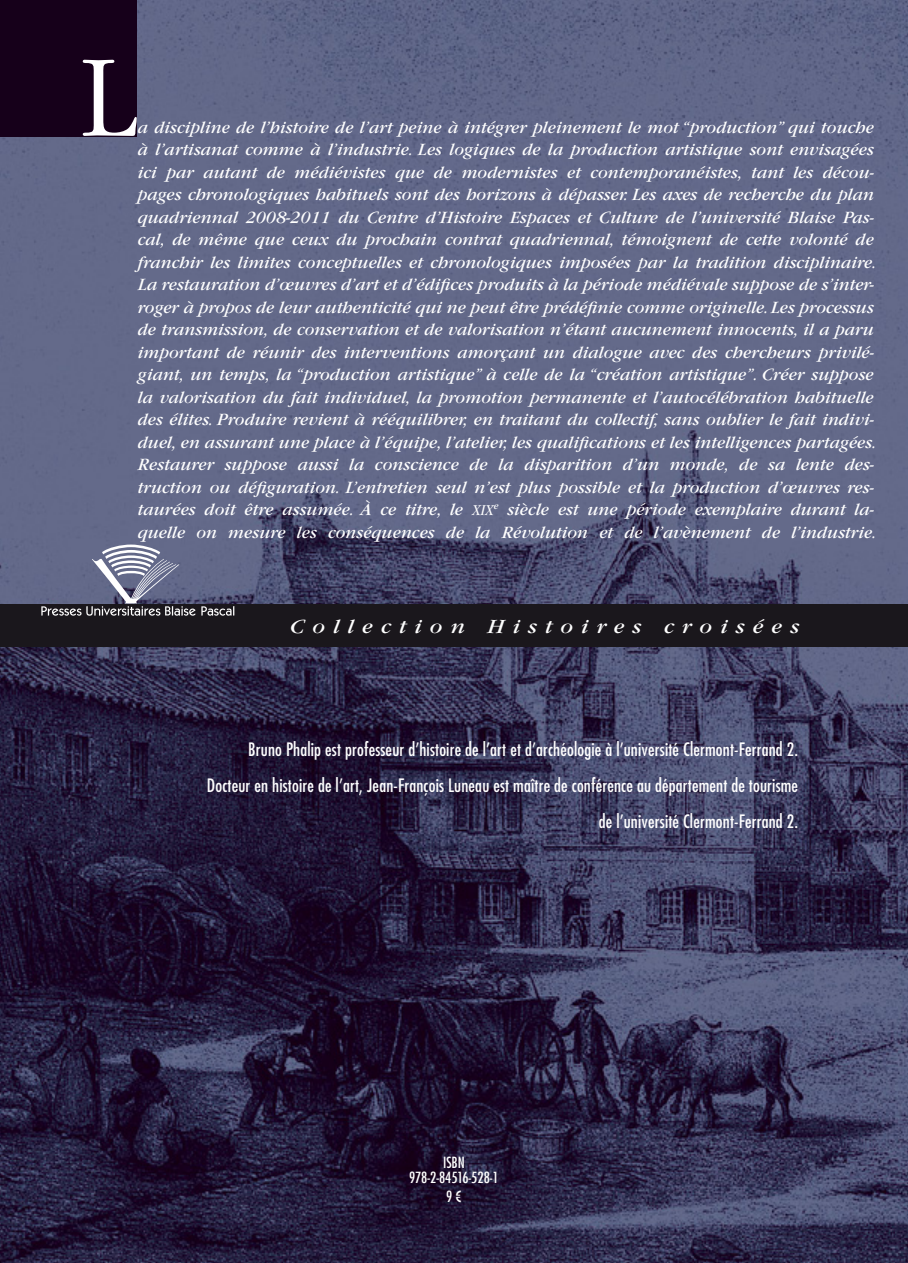
<style>
.page{position:relative;width:908px;height:1263px;background:#fff}
.page>*{position:absolute;margin:0;border:0;box-sizing:border-box;transform-origin:0 0}
.t1{font:300 121.5px "Garamond";color:#fff}
.CHEC_-_Titre_niv__2{font:italic 21px "Garamond";letter-spacing:.34em;color:#fff;scale:1.12 1}
.t2{font:italic 18px/22.5px "Garamond";color:#fff}
.t3{font:condensed 18px/36px "Futura";letter-spacing:.01em;color:#fff;text-align:right}
.CHEC-TABLE_DES_MATIE{font:500 condensed 15px/15px "Futura";color:#fff;text-align:center}
.s1{font-size:15.75px}
.s2{font-weight:400}
</style>
<div class="page">
<img style="left:0;top:0;width:908px;height:1263px">
<div style="left:0;top:604px;width:908px;height:42px;background:#1a171c"></div>
<div style="left:0;top:0;width:136px;height:136px;background:#16001a"></div>
<svg style="left:41px;top:544px;width:193px;height:72px;background:#6d7189"></svg>
<p class="t1" style="left:80px;top:33px;width:60px">L</p>
<p class="t2" style="left:138px;top:116px;width:740px">a discipline de l’histoire de l’art peine à intégrer pleinement le mot “production” qui touche à l’artisanat comme à l’industrie. Les logiques de la production artistique sont envisagées ici par autant de médiévistes que de modernistes et contemporanéistes, tant les décou&shy;pages chronologiques habituels sont des horizons à dépasser. Les axes de recherche du plan quadriennal 2008-2011 du Centre d’Histoire Espaces et Culture de l’université Blaise Pas&shy;cal, de même que ceux du prochain contrat quadriennal, témoignent de cette volonté de franchir les limites conceptuelles et chronologiques imposées par la tradition disciplinaire.</p>
<p class="t2" style="left:138px;top:274px;width:740px">La restauration d’œuvres d’art et d’édifices produits à la période médiévale suppose de s’inter&shy;roger à propos de leur authenticité qui ne peut être prédéfinie comme originelle. Les processus de transmission, de conservation et de valorisation n’étant aucunement innocents, il a paru important de réunir des interventions amorçant un dialogue avec des chercheurs privilé&shy;giant, un temps, la “production artistique” à celle de la “création artistique”. Créer suppose la valorisation du fait individuel, la promotion permanente et l’autocélébration habituelle des élites. Produire revient à rééquilibrer, en traitant du collectif, sans oublier le fait indivi&shy;duel, en assurant une place à l’équipe, l’atelier, les qualifications et les intelligences partagées.</p>
<p class="t2" style="left:138px;top:454px;width:740px">Restaurer suppose aussi la conscience de la disparition d’un monde, de sa lente des&shy;truction ou défiguration. L’entretien seul n’est plus possible et la production d’œuvres res&shy;taurées doit être assumée. À ce titre, le <span class="s1">xix</span><sup>e</sup> siècle est une période exemplaire durant la&shy;quelle on mesure les conséquences de la Révolution et de l’avènement de l’industrie.</p>
<p class="CHEC_-_Titre_niv__2" style="left:290px;top:616px;width:456px">Collection Histoires croisées</p>
<p class="t3" style="left:248px;top:731px;width:551px">Bruno Phalip est professeur d’histoire de l’art et d’archéologie à l’université Clermont-Ferrand 2.</p>
<p class="t3" style="left:207px;top:767px;width:593px">Docteur en histoire de l’art, Jean-François Luneau est maître de conférence au département de tourisme de l’université Clermont-Ferrand 2.</p>
<p class="CHEC-TABLE_DES_MATIE" style="left:409px;top:1155px;width:91px"><span class="s2">ISBN<br></span>978-2-84516-528-1</p>
<p class="CHEC-TABLE_DES_MATIE" style="left:446px;top:1189px;width:17px">9 €</p>
</div>
